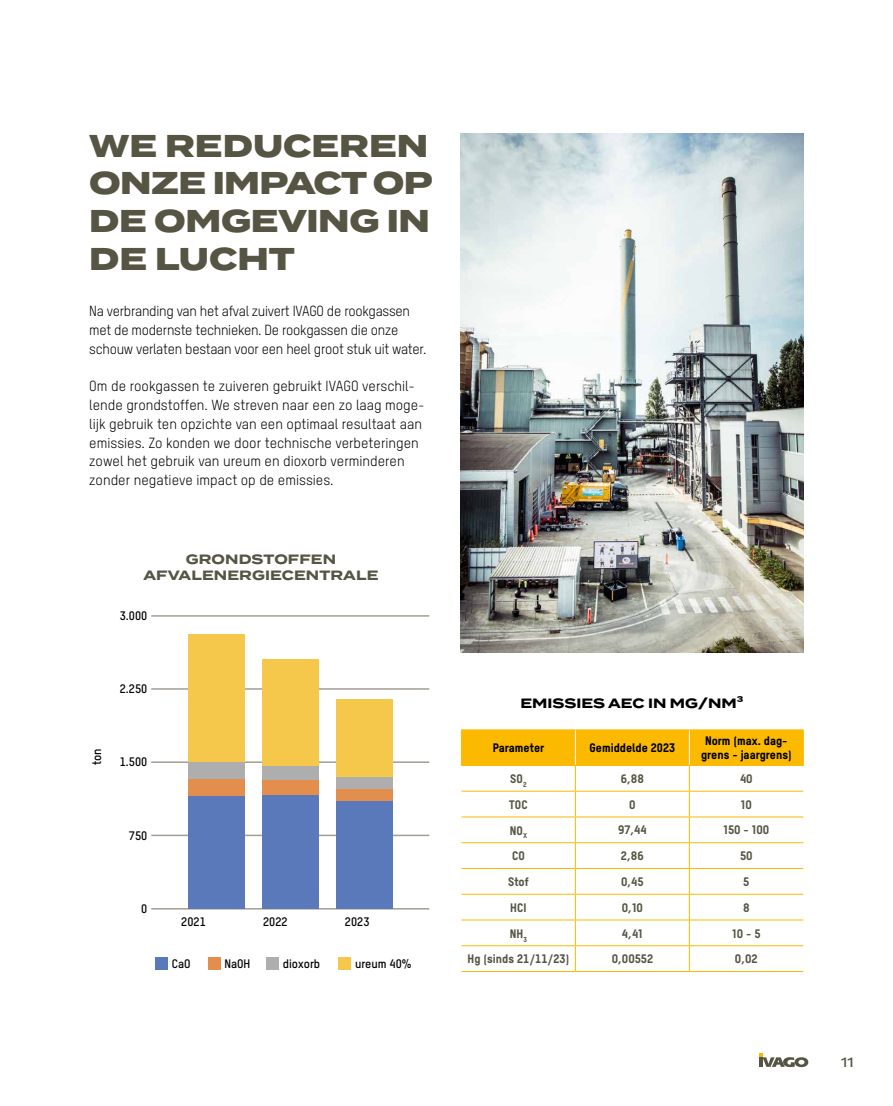
<style>
.page{position:relative;width:893px;height:1106px;background:#fff}
.page>*{position:absolute;margin:0;border:0;box-sizing:border-box;transform-origin:0 0}
.t1{font:800 31.5px/37.8px "Termina";letter-spacing:-.01em;color:#565544}
.t2{font:14.25px/18.8px "T Star Pro Regular";color:#000}
.t3{font:14.25px/18.8px "T Star Pro Regular";letter-spacing:-.02em;color:#000}
.t4{font:700 13.5px/16px "Termina";letter-spacing:.01em;color:#565544;text-align:center}
.t5{font:700 13.5px "Termina";color:#000}
.t6{font:500 13.5px "Termina";color:#565544}
.t7{font:12px "T Star Pro Heavy";color:#565544}
.t8{font:12px "T Star Pro Bold";color:#000}
.t9{font:12px/13.5px "T Star Pro Heavy";color:#000;text-align:center}
</style>
<div class="page">
<img style="left:460px;top:134px;width:344px;height:519px">
<hr style="left:151px;top:615px;width:278px;height:1px;background:#a29e93">
<hr style="left:151px;top:908px;width:278px;height:1px;background:#a29e93">
<hr style="left:151px;top:688px;width:278px;height:1px;background:#a29e93">
<hr style="left:151px;top:834px;width:278px;height:2px;background:#a29e93">
<hr style="left:151px;top:761px;width:278px;height:2px;background:#a29e93">
<div style="left:188px;top:634px;width:56px;height:128px;background:#f5c84b"></div>
<div style="left:188px;top:762px;width:56px;height:17px;background:#aeaeae"></div>
<div style="left:188px;top:779px;width:56px;height:17px;background:#e38e4c"></div>
<div style="left:188px;top:796px;width:56px;height:112px;background:#5979ba"></div>
<div style="left:262px;top:659px;width:56px;height:107px;background:#f5c84b"></div>
<div style="left:262px;top:766px;width:56px;height:14px;background:#aeaeae"></div>
<div style="left:262px;top:780px;width:56px;height:15px;background:#e38e4c"></div>
<div style="left:262px;top:795px;width:56px;height:113px;background:#5979ba"></div>
<div style="left:336px;top:699px;width:56px;height:78px;background:#f5c84b"></div>
<div style="left:336px;top:777px;width:56px;height:12px;background:#aeaeae"></div>
<div style="left:336px;top:789px;width:56px;height:12px;background:#e38e4c"></div>
<div style="left:336px;top:801px;width:56px;height:107px;background:#5979ba"></div>
<div style="left:156px;top:956px;width:12px;height:13px;background:#5979ba"></div>
<div style="left:208px;top:956px;width:13px;height:13px;background:#e38e4c"></div>
<div style="left:266px;top:956px;width:13px;height:13px;background:#aeaeae"></div>
<div style="left:339px;top:956px;width:12px;height:13px;background:#f5c84b"></div>
<hr style="left:461px;top:729px;width:114px;height:1px;background:#fbba00">
<hr style="left:575px;top:729px;width:114px;height:1px;background:#fbba00">
<hr style="left:689px;top:729px;width:115px;height:1px;background:#fbba00">
<hr style="left:803px;top:730px;width:1px;height:35px;background:#fbba00">
<hr style="left:689px;top:765px;width:115px;height:1px;background:#fbba00">
<svg style="left:461px;top:730px;width:342px;height:241px"></svg>
<hr style="left:461px;top:971px;width:114px;height:1px;background:#fbba00">
<hr style="left:575px;top:971px;width:114px;height:1px;background:#fbba00">
<hr style="left:689px;top:971px;width:114px;height:1px;background:#fbba00">
<svg style="left:759px;top:1053px;width:49px;height:14px"></svg>
<h1 class="t1" style="left:89px;top:128px;width:345px">WE REDUCEREN<br>ONZE IMPACT OP<br>DE OMGEVING IN<br>DE LUCHT</h1>
<p class="t3" style="left:89px;top:301px;width:339px">Na verbranding van het afval zuivert IVAGO de rookgassen met de modernste technieken. De rookgassen die onze schouw verlaten bestaan voor een heel groot stuk uit water.</p>
<p class="t2" style="left:89px;top:376px;width:337px">Om de rookgassen te zuiveren gebruikt IVAGO verschil&shy;lende grondstoffen. We streven naar een zo laag moge&shy;lijk gebruik ten opzichte van een optimaal resultaat aan emissies. Zo konden we door technische verbeteringen zowel het gebruik van ureum en dioxorb verminderen zonder negatieve impact op de emissies.</p>
<p class="t4" style="left:143px;top:552px;width:236px">GRONDSTOFFEN<br>AFVALENERGIECENTRALE</p>
<p class="t8" style="left:120px;top:606px;width:29px">3.000</p>
<p class="t8" style="left:120px;top:680px;width:29px">2.250</p>
<p class="t8" style="left:88px;top:765px;width:18px;rotate:-90deg">ton</p>
<p class="t8" style="left:120px;top:753px;width:29px">1.500</p>
<p class="t8" style="left:129px;top:826px;width:20px">750</p>
<p class="t8" style="left:141px;top:900px;width:8px">0</p>
<p class="t8" style="left:181px;top:912px;width:26px">2021</p>
<p class="t8" style="left:263px;top:912px;width:26px">2022</p>
<p class="t8" style="left:345px;top:912px;width:26px">2023</p>
<p class="t8" style="left:172px;top:955px;width:20px">CaO</p>
<p class="t8" style="left:224px;top:955px;width:28px">NaOH</p>
<p class="t8" style="left:283px;top:955px;width:39px">dioxorb</p>
<p class="t8" style="left:355px;top:955px;width:58px">ureum 40%</p>
<p class="t5" style="left:520px;top:692px;width:224px">EMISSIES AEC IN MG/NM³</p>
<p class="t9" style="left:493px;top:739px;width:53px">Parameter</p>
<p class="t9" style="left:589px;top:739px;width:87px">Gemiddelde 2023</p>
<p class="t9" style="left:701px;top:733px;width:92px">Norm (max. dag&shy;grens - jaargrens)</p>
<p class="t7" style="left:510px;top:769px;width:18px">SO<sub>2</sub></p>
<p class="t7" style="left:621px;top:769px;width:25px">6,88</p>
<p class="t7" style="left:740px;top:769px;width:14px">40</p>
<p class="t7" style="left:509px;top:795px;width:20px">TOC</p>
<p class="t7" style="left:629px;top:795px;width:8px">0</p>
<p class="t7" style="left:741px;top:795px;width:12px">10</p>
<p class="t7" style="left:510px;top:821px;width:19px">NO<sub>X</sub></p>
<p class="t7" style="left:618px;top:821px;width:30px">97,44</p>
<p class="t7" style="left:723px;top:821px;width:47px">150 - 100</p>
<p class="t7" style="left:512px;top:846px;width:14px">CO</p>
<p class="t7" style="left:621px;top:846px;width:24px">2,86</p>
<p class="t7" style="left:740px;top:846px;width:14px">50</p>
<p class="t7" style="left:508px;top:872px;width:22px">Stof</p>
<p class="t7" style="left:621px;top:872px;width:24px">0,45</p>
<p class="t7" style="left:743px;top:872px;width:8px">5</p>
<p class="t7" style="left:510px;top:898px;width:18px">HCI</p>
<p class="t7" style="left:622px;top:898px;width:23px">0,10</p>
<p class="t7" style="left:743px;top:898px;width:8px">8</p>
<p class="t7" style="left:510px;top:924px;width:19px">NH<sub>3</sub></p>
<p class="t7" style="left:622px;top:924px;width:22px">4,41</p>
<p class="t7" style="left:732px;top:924px;width:30px">10 - 5</p>
<p class="t7" style="left:468px;top:949px;width:103px">Hg (sinds 21/11/23)</p>
<p class="t7" style="left:612px;top:949px;width:43px">0,00552</p>
<p class="t7" style="left:735px;top:949px;width:24px">0,02</p>
<p class="t6" style="left:841px;top:1052px;width:14px">11</p>
</div>
